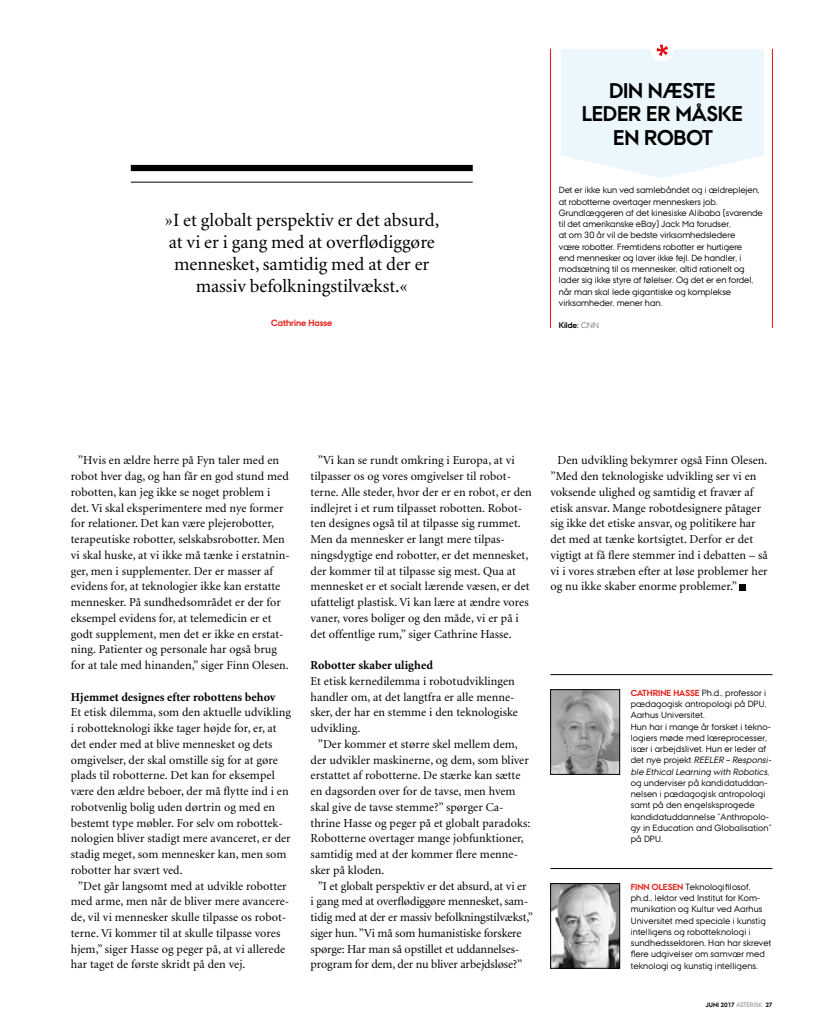
<style>
.page{position:relative;width:815px;height:1028px;background:#fff}
.page>*{position:absolute;margin:0;border:0;box-sizing:border-box;transform-origin:0 0}
.t1{font:700 21.25px/23.8px "AU Passata";letter-spacing:-.01em;color:#000;text-align:center}
.t2{font:18.75px/21.9px "Minion";color:#000;text-align:center}
.t3{font:12.12px/15.8px "Minion";letter-spacing:.005em;color:#000}
.t4{font:700 12.12px "Minion";letter-spacing:.005em;color:#000}
.t5{font:9px/11.2px "AU Passata";letter-spacing:.005em;color:#000}
.t6{font:700 9px "AU Passata";color:#e51c14}
.t7{font:700 8.12px "AU Passata";color:#000}
.t8{font:700 6.25px "AU Passata";color:#000}
.s1{font-weight:300}
.s2{font-weight:700;font-size:8.75px;color:#e51c14}
.s3{font-style:italic}
</style>
<div class="page">
<svg style="left:739px;top:584px;width:6px;height:6px"></svg>
<hr style="left:550px;top:868px;width:222px;height:1px;background:#000">
<img style="left:553px;top:885px;width:65px;height:81px">
<div style="left:551px;top:883px;width:69px;height:85px;border:1px solid #000"></div>
<hr style="left:550px;top:674px;width:222px;height:1px;background:#000">
<img style="left:553px;top:691px;width:65px;height:81px">
<div style="left:551px;top:689px;width:69px;height:85px;border:1px solid #000"></div>
<div style="left:131px;top:165px;width:342px;height:6px;background:#000"></div>
<hr style="left:131px;top:182px;width:342px;height:1px;background:#000">
<hr style="left:550px;top:49px;width:1px;height:279px;background:#e50b14">
<hr style="left:772px;top:49px;width:1px;height:279px;background:#e50b14">
<svg style="left:561px;top:44px;width:203px;height:134px;background:#eef7fc"></svg>
<h2 class="t2" style="left:165px;top:210px;width:276px">»I et globalt perspektiv er det absurd, at vi er i gang med at overflødiggøre mennesket, samtidig med at der er massiv befolkningstilvækst.«</h2>
<p class="t6" style="left:271px;top:317px;width:63px">Cathrine Hasse</p>
<h1 class="t1" style="left:582px;top:78px;width:163px">DIN NÆSTE<br>LEDER ER MÅSKE<br>EN ROBOT</h1>
<p class="t5" style="left:559px;top:184px;width:205px">Det er ikke kun ved samlebåndet og i ældreplejen, at robotterne overtager menneskers job.<br>Grundlæggeren af det kinesiske Alibaba (svarende til det amerikanske eBay) Jack Ma forudser,<br>at om 30 år vil de bedste virksomhedsledere<br>være robotter. Fremtidens robotter er hurtigere<br>end mennesker og laver ikke fejl. De handler, i modsætning til os mennesker, altid rationelt og lader sig ikke styre af følelser. Og det er en fordel, når man skal lede gigantiske og komplekse virksomheder, mener han.</p>
<p class="t7" style="left:559px;top:320px;width:42px">Kilde: <span class="s1">CNN</span></p>
<p class="t3" style="left:71px;top:453px;width:221px;text-indent:7px">”Hvis en ældre herre på Fyn taler med en robot hver dag, og han får en god stund med robotten, kan jeg ikke se noget problem i det. Vi skal eksperimentere med nye former for relationer. Det kan være plejerobotter, terapeutiske robotter, selskabsrobotter. Men vi skal huske, at vi ikke må tænke i erstatnin&shy;ger, men i supplementer. Der er masser af evidens for, at teknologier ikke kan erstatte mennesker. På sundhedsområdet er der for eksempel evidens for, at telemedicin er et godt supplement, men det er ikke en erstat&shy;ning. Patienter og personale har også brug for at tale med hinanden,” siger Finn Olesen.</p>
<p class="t4" style="left:71px;top:690px;width:206px">Hjemmet designes efter robottens behov</p>
<p class="t3" style="left:71px;top:705px;width:222px">Et etisk dilemma, som den aktuelle udvikling</p>
<p class="t3" style="left:71px;top:721px;width:207px">i robotteknologi ikke tager højde for, er, at</p>
<p class="t3" style="left:71px;top:736px;width:203px">det ender med at blive mennesket og dets</p>
<p class="t3" style="left:71px;top:752px;width:209px">omgivelser, der skal omstille sig for at gøre</p>
<p class="t3" style="left:71px;top:768px;width:205px">plads til robotterne. Det kan for eksempel</p>
<p class="t3" style="left:71px;top:784px;width:219px">være den ældre beboer, der må flytte ind i en</p>
<p class="t3" style="left:71px;top:799px;width:206px">robotvenlig bolig uden dørtrin og med en</p>
<p class="t3" style="left:71px;top:815px;width:214px">bestemt type møbler. For selv om robottek-</p>
<p class="t3" style="left:71px;top:831px;width:221px">nologien bliver stadigt mere avanceret, er der</p>
<p class="t3" style="left:71px;top:847px;width:217px">stadig meget, som mennesker kan, men som</p>
<p class="t3" style="left:71px;top:862px;width:113px">robotter har svært ved.</p>
<p class="t3" style="left:78px;top:878px;width:210px">”Det går langsomt med at udvikle robotter</p>
<p class="t3" style="left:71px;top:894px;width:220px">med arme, men når de bliver mere avancere-</p>
<p class="t3" style="left:71px;top:910px;width:217px">de, vil vi mennesker skulle tilpasse os robot-</p>
<p class="t3" style="left:71px;top:925px;width:211px">terne. Vi kommer til at skulle tilpasse vores</p>
<p class="t3" style="left:71px;top:941px;width:216px">hjem,” siger Hasse og peger på, at vi allerede</p>
<p class="t3" style="left:71px;top:957px;width:176px">har taget de første skridt på den vej.</p>
<p class="t3" style="left:311px;top:453px;width:223px;text-indent:7px">”Vi kan se rundt omkring i Europa, at vi tilpasser os og vores omgivelser til robot&shy;terne. Alle steder, hvor der er en robot, er den indlejret i et rum tilpasset robotten. Robot&shy;ten designes også til at tilpasse sig rummet.<br>Men da mennesker er langt mere tilpas&shy;ningsdygtige end robotter, er det mennesket, der kommer til at tilpasse sig mest. Qua at mennesket er et socialt lærende væsen, er det ufatteligt plastisk. Vi kan lære at ændre vores vaner, vores boliger og den måde, vi er på i det offentlige rum,” siger Cathrine Hasse.</p>
<p class="t4" style="left:311px;top:659px;width:124px">Robotter skaber ulighed</p>
<p class="t3" style="left:311px;top:673px;width:206px">Et etisk kernedilemma i robotudviklingen</p>
<p class="t3" style="left:311px;top:689px;width:205px">handler om, at det langtfra er alle menne-</p>
<p class="t3" style="left:311px;top:705px;width:209px">sker, der har en stemme i den teknologiske</p>
<p class="t3" style="left:311px;top:721px;width:51px">udvikling.</p>
<p class="t3" style="left:318px;top:736px;width:202px">”Der kommer et større skel mellem dem,</p>
<p class="t3" style="left:311px;top:752px;width:220px">der udvikler maskinerne, og dem, som bliver</p>
<p class="t3" style="left:311px;top:768px;width:211px">erstattet af robotterne. De stærke kan sætte</p>
<p class="t3" style="left:311px;top:784px;width:206px">en dagsorden over for de tavse, men hvem</p>
<p class="t3" style="left:311px;top:799px;width:194px">skal give de tavse stemme?” spørger Ca-</p>
<p class="t3" style="left:311px;top:815px;width:221px">thrine Hasse og peger på et globalt paradoks:</p>
<p class="t3" style="left:311px;top:831px;width:215px">Robotterne overtager mange jobfunktioner,</p>
<p class="t3" style="left:311px;top:847px;width:209px">samtidig med at der kommer flere menne-</p>
<p class="t3" style="left:311px;top:862px;width:75px">sker på kloden.</p>
<p class="t3" style="left:318px;top:878px;width:210px">”I et globalt perspektiv er det absurd, at vi er</p>
<p class="t3" style="left:311px;top:894px;width:219px">i gang med at overflødiggøre mennesket, sam-</p>
<p class="t3" style="left:311px;top:910px;width:224px">tidig med at der er massiv befolkningstilvækst,”</p>
<p class="t3" style="left:311px;top:925px;width:212px">siger hun. ”Vi må som humanistiske forskere</p>
<p class="t3" style="left:311px;top:941px;width:210px">spørge: Har man så opstillet et uddannelses-</p>
<p class="t3" style="left:311px;top:957px;width:213px">program for dem, der nu bliver arbejdsløse?”</p>
<p class="t3" style="left:550px;top:453px;width:219px;text-indent:7px">Den udvikling bekymrer også Finn Olesen. ”Med den teknologiske udvikling ser vi en voksende ulighed og samtidig et fravær af etisk ansvar. Mange robotdesignere påtager sig ikke det etiske ansvar, og politikere har det med at tænke kortsigtet. Derfor er det vigtigt at få flere stemmer ind i debatten – så vi i vores stræben efter at løse problemer her og nu ikke skaber enorme problemer.”</p>
<p class="t5" style="left:631px;top:687px;width:144px"><span class="s2">CATHRINE HASSE</span> Ph.d., professor i pædagogisk antropologi på DPU,<br>Aarhus Universitet.<br>Hun har i mange år forsket i tekno&shy;logiers møde med læreprocesser, især i arbejdslivet. Hun er leder af d e t n ye p roj e kt <span class="s3">REELER – Responsi&shy;ble EthicalLearning with Robotics</span>, og underviser på kandidatuddan&shy;nelsen i pædagogisk antropologi samt på den engelsksprogede kandidatuddannelse ”Anthropolo&shy;gy in Education and Globalisation” på DPU.</p>
<p class="t5" style="left:631px;top:881px;width:142px"><span class="s2">FINN OLESEN</span> Teknologifilosof, ph.d., lektor ved Institut for Kom&shy;munikation og Kultur ved Aarhus Universitet med speciale i kunstig intelligens og robotteknologi i sundhedssektoren. Han har skrevet flere udgivelser om samvær med teknologi og kunstig intelligens.</p>
<p class="t8" style="left:706px;top:1001px;width:68px">JUNI 2017 <span class="s1">ASTERISK</span> 27</p>
</div>
